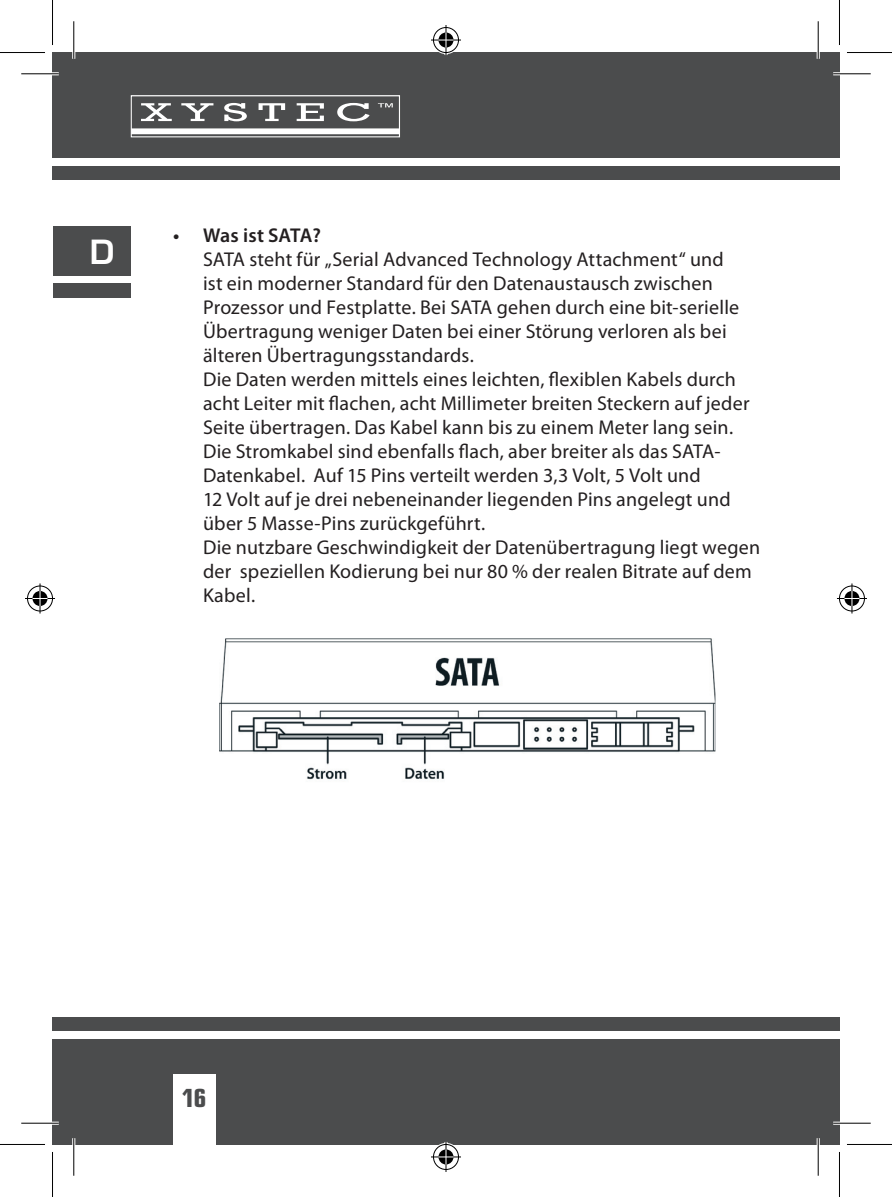
<style>
.page{position:relative;width:892px;height:1197px;background:#fff}
.page>*{position:absolute;margin:0;border:0;box-sizing:border-box;transform-origin:0 0}
.t1{font:600 32.5px "Eurostile";color:#fff}
.t2{font:700 condensed 25px "Eurostile";color:#4b4c4d}
.t3{font:20px/24px "Myriad Pro";letter-spacing:.01em;color:#231f20}
.t4{font:600 20px "Myriad Pro";color:#231f20}
</style>
<div class="page">
<div style="left:53px;top:1016px;width:765px;height:128px;background:#4b4c4d"></div>
<div style="left:53px;top:1030px;width:765px;height:8px;background:#fff"></div>
<div style="left:52px;top:52px;width:766px;height:128px;background:#4b4c4d"></div>
<div style="left:52px;top:159px;width:766px;height:7px;background:#fff"></div>
<div style="left:173px;top:1073px;width:42px;height:71px;background:#fff"></div>
<svg style="left:130px;top:95px;width:270px;height:43px"></svg>
<div style="left:52px;top:226px;width:78px;height:50px;background:#4b4c4d"></div>
<div style="left:52px;top:283px;width:78px;height:14px;background:#4b4c4d"></div>
<div style="left:818px;top:1016px;width:21px;height:128px;background:#4b4c4d"></div>
<div style="left:818px;top:1030px;width:21px;height:8px;background:#fff"></div>
<div style="left:818px;top:52px;width:21px;height:128px;background:#4b4c4d"></div>
<div style="left:818px;top:159px;width:21px;height:7px;background:#fff"></div>
<img style="left:219px;top:638px;width:496px;height:142px">
<hr style="left:21px;top:72px;width:38px;height:3px;background:#fff">
<hr style="left:833px;top:72px;width:37px;height:3px;background:#fff">
<hr style="left:21px;top:1121px;width:38px;height:3px;background:#fff">
<hr style="left:833px;top:1121px;width:37px;height:3px;background:#fff">
<hr style="left:72px;top:21px;width:3px;height:38px;background:#fff">
<hr style="left:72px;top:1138px;width:3px;height:37px;background:#fff">
<hr style="left:816px;top:21px;width:3px;height:38px;background:#fff">
<hr style="left:816px;top:1138px;width:3px;height:37px;background:#fff">
<hr style="left:21px;top:73px;width:38px;height:1px;background:#000">
<hr style="left:833px;top:73px;width:37px;height:1px;background:#000">
<hr style="left:21px;top:1122px;width:38px;height:1px;background:#000">
<hr style="left:833px;top:1122px;width:37px;height:1px;background:#000">
<hr style="left:73px;top:21px;width:1px;height:38px;background:#000">
<hr style="left:73px;top:1138px;width:1px;height:37px;background:#000">
<hr style="left:817px;top:21px;width:1px;height:38px;background:#000">
<hr style="left:817px;top:1138px;width:1px;height:37px;background:#000">
<hr style="left:0;top:52px;width:45px;height:1px;background:#000">
<hr style="left:847px;top:52px;width:45px;height:1px;background:#000">
<hr style="left:0;top:1143px;width:45px;height:1px;background:#000">
<hr style="left:847px;top:1143px;width:45px;height:1px;background:#000">
<hr style="left:52px;top:0;width:1px;height:45px;background:#000">
<hr style="left:52px;top:1151px;width:1px;height:45px;background:#000">
<hr style="left:839px;top:0;width:1px;height:45px;background:#000">
<hr style="left:839px;top:1151px;width:1px;height:45px;background:#000">
<div style="left:432px;top:26px;width:28px;height:28px;border:3px solid #fff;border-radius:50%"></div>
<svg style="left:431px;top:38px;width:30px;height:4px"></svg>
<hr style="left:444px;top:25px;width:3px;height:30px;background:#fff">
<div style="left:437px;top:31px;width:18px;height:18px;border:3px solid #fff;border-radius:50%"></div>
<div style="left:433px;top:27px;width:26px;height:26px;border:1px solid #000;border-radius:50%"></div>
<hr style="left:431px;top:40px;width:30px;height:1px;background:#000">
<hr style="left:445px;top:25px;width:1px;height:30px;background:#000">
<svg style="left:438px;top:33px;width:15px;height:15px"></svg>
<div style="left:432px;top:1142px;width:28px;height:28px;border:3px solid #fff;border-radius:50%"></div>
<hr style="left:431px;top:1155px;width:30px;height:3px;background:#fff">
<hr style="left:444px;top:1141px;width:3px;height:30px;background:#fff">
<div style="left:437px;top:1147px;width:18px;height:18px;border:3px solid #fff;border-radius:50%"></div>
<div style="left:433px;top:1144px;width:26px;height:25px;border:1px solid #000;border-radius:50%"></div>
<hr style="left:431px;top:1156px;width:30px;height:1px;background:#000">
<hr style="left:445px;top:1141px;width:1px;height:30px;background:#000">
<svg style="left:438px;top:1149px;width:15px;height:15px"></svg>
<div style="left:26px;top:584px;width:28px;height:28px;border:3px solid #fff;border-radius:50%"></div>
<hr style="left:25px;top:597px;width:30px;height:3px;background:#fff">
<svg style="left:38px;top:583px;width:4px;height:30px"></svg>
<div style="left:31px;top:589px;width:18px;height:18px;border:3px solid #fff;border-radius:50%"></div>
<div style="left:27px;top:585px;width:26px;height:26px;border:1px solid #000;border-radius:50%"></div>
<hr style="left:25px;top:598px;width:30px;height:1px;background:#000">
<hr style="left:40px;top:583px;width:1px;height:30px;background:#000">
<svg style="left:33px;top:591px;width:15px;height:15px"></svg>
<div style="left:838px;top:584px;width:28px;height:28px;border:3px solid #fff;border-radius:50%"></div>
<hr style="left:837px;top:597px;width:30px;height:3px;background:#fff">
<hr style="left:850px;top:583px;width:3px;height:30px;background:#fff">
<div style="left:843px;top:589px;width:18px;height:18px;border:3px solid #fff;border-radius:50%"></div>
<div style="left:839px;top:585px;width:25px;height:26px;border:1px solid #000;border-radius:50%"></div>
<hr style="left:837px;top:598px;width:30px;height:1px;background:#000">
<hr style="left:851px;top:583px;width:1px;height:30px;background:#000">
<svg style="left:844px;top:591px;width:15px;height:15px"></svg>
<h1 class="t1" style="left:90px;top:232px;width:26px">D</h1>
<p class="t4" style="left:173px;top:224px;width:8px">•</p>
<p class="t4" style="left:203px;top:224px;width:119px">Was ist SATA?</p>
<p class="t3" style="left:203px;top:247px;width:558px">SATA steht für „Serial Advanced Technology Attachment“ und<br>ist ein moderner Standard für den Datenaustausch zwischen Prozessor und Festplatte. Bei SATA gehen durch eine bit-serielle Übertragung weniger Daten bei einer Störung verloren als bei älteren Übertragungsstandards.<br>Die Daten werden mittels eines leichten, flexiblen Kabels durch acht Leiter mit flachen, acht Millimeter breiten Steckern auf jeder Seite übertragen. Das Kabel kann bis zu einem Meter lang sein.<br>Die Stromkabel sind ebenfalls flach, aber breiter als das SATA-Datenkabel. Auf 15 Pins verteilt werden 3,3 Volt, 5 Volt und<br>12 Volt auf je drei nebeneinander liegenden Pins angelegt und über 5 Masse-Pins zurückgeführt.<br>Die nutzbare Geschwindigkeit der Datenübertragung liegt wegen der speziellen Kodierung bei nur 80 % der realen Bitrate auf dem Kabel.</p>
<p class="t2" style="left:182px;top:1082px;width:26px">16</p>
</div>
